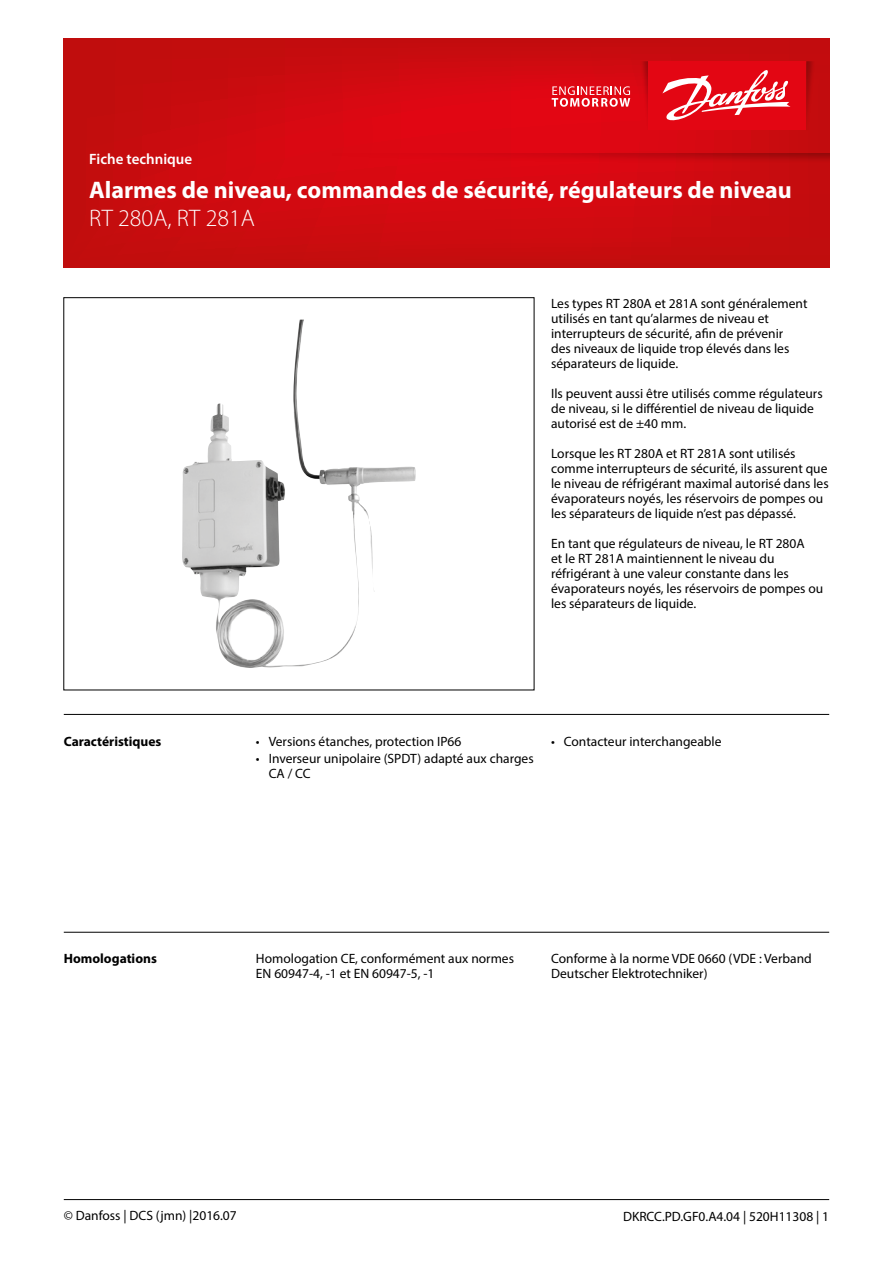
<style>
.page{position:relative;width:893px;height:1263px;background:#fff}
.page>*{position:absolute;margin:0;border:0;box-sizing:border-box;transform-origin:0 0}
.t1{font:700 24px "Myriad Pro";color:#fff}
.t2{font:300 24px "Myriad Pro";color:#fff}
.t3{font:600 15px "Myriad Pro";color:#fff}
.t4{font:13.5px/15px "Myriad Pro";color:#000}
.t5{font:700 13.5px "Myriad Pro";color:#000}
</style>
<div class="page">
<svg style="left:64px;top:38px;width:765px;height:230px;background:#cd0a0f"></svg>
<svg style="left:806px;top:61px;width:13px;height:69px"></svg>
<svg style="left:636px;top:61px;width:12px;height:69px"></svg>
<div style="left:648px;top:61px;width:158px;height:69px;background:#e30613"></div>
<svg style="left:552px;top:86px;width:78px;height:21px;background:#ea5b63"></svg>
<svg style="left:662px;top:70px;width:128px;height:51px"></svg>
<svg style="left:332px;top:153px;width:497px;height:13px;background:#cf0710"></svg>
<hr style="left:64px;top:1199px;width:765px;height:1px;background:#000">
<img style="left:182px;top:320px;width:234px;height:348px">
<hr style="left:64px;top:714px;width:765px;height:1px;background:#000">
<hr style="left:64px;top:932px;width:765px;height:1px;background:#000">
<p class="t3" style="left:89px;top:150px;width:104px">Fiche technique</p>
<h1 class="t1" style="left:89px;top:174px;width:704px">Alarmes de niveau, commandes de sécurité, régulateurs de niveau</h1>
<h1 class="t2" style="left:89px;top:205px;width:167px">RT 280A, RT 281A</h1>
<p class="t5" style="left:64px;top:733px;width:99px">Caractéristiques</p>
<p class="t5" style="left:64px;top:950px;width:95px">Homologations</p>
<p class="t4" style="left:551px;top:296px;width:258px">Les types RT 280A et 281A sont généralement utilisés en tant qu’alarmes de niveau et interrupteurs de sécurité, afin de prévenir<br>des niveaux de liquide trop élevés dans les séparateurs de liquide.</p>
<p class="t4" style="left:551px;top:386px;width:273px">Ils peuvent aussi être utilisés comme régulateurs de niveau, si le différentiel de niveau de liquide autorisé est de ±40 mm.</p>
<p class="t4" style="left:551px;top:446px;width:279px">Lorsque les RT 280A et RT 281A sont utilisés comme interrupteurs de sécurité, ils assurent que le niveau de réfrigérant maximal autorisé dans les évaporateurs noyés, les réservoirs de pompes ou les séparateurs de liquide n’est pas dépassé.</p>
<p class="t4" style="left:551px;top:536px;width:274px">En tant que régulateurs de niveau, le RT 280A<br>et le RT 281A maintiennent le niveau du réfrigérant à une valeur constante dans les évaporateurs noyés, les réservoirs de pompes ou les séparateurs de liquide.</p>
<p class="t4" style="left:256px;top:734px;width:207px">• Versions étanches, protection IP66</p>
<p class="t4" style="left:269px;top:751px;width:266px;text-indent:-13px">• Inverseur unipolaire (SPDT) adapté aux charges<br>CA / CC</p>
<p class="t4" style="left:551px;top:734px;width:172px">• Contacteur interchangeable</p>
<p class="t4" style="left:256px;top:951px;width:260px">Homologation CE, conformément aux normes<br>EN 60947-4, -1 et EN 60947-5, -1</p>
<p class="t4" style="left:551px;top:951px;width:262px">Conforme à la norme VDE 0660 (VDE : Verband<br>Deutscher Elektrotechniker)</p>
<p class="t4" style="left:64px;top:1208px;width:175px">© Danfoss | DCS (jmn) |2016.07</p>
<p class="t4" style="left:623px;top:1208px;width:208px">DKRCC.PD.GF0.A4.04 | 520H11308 | 1</p>
</div>
